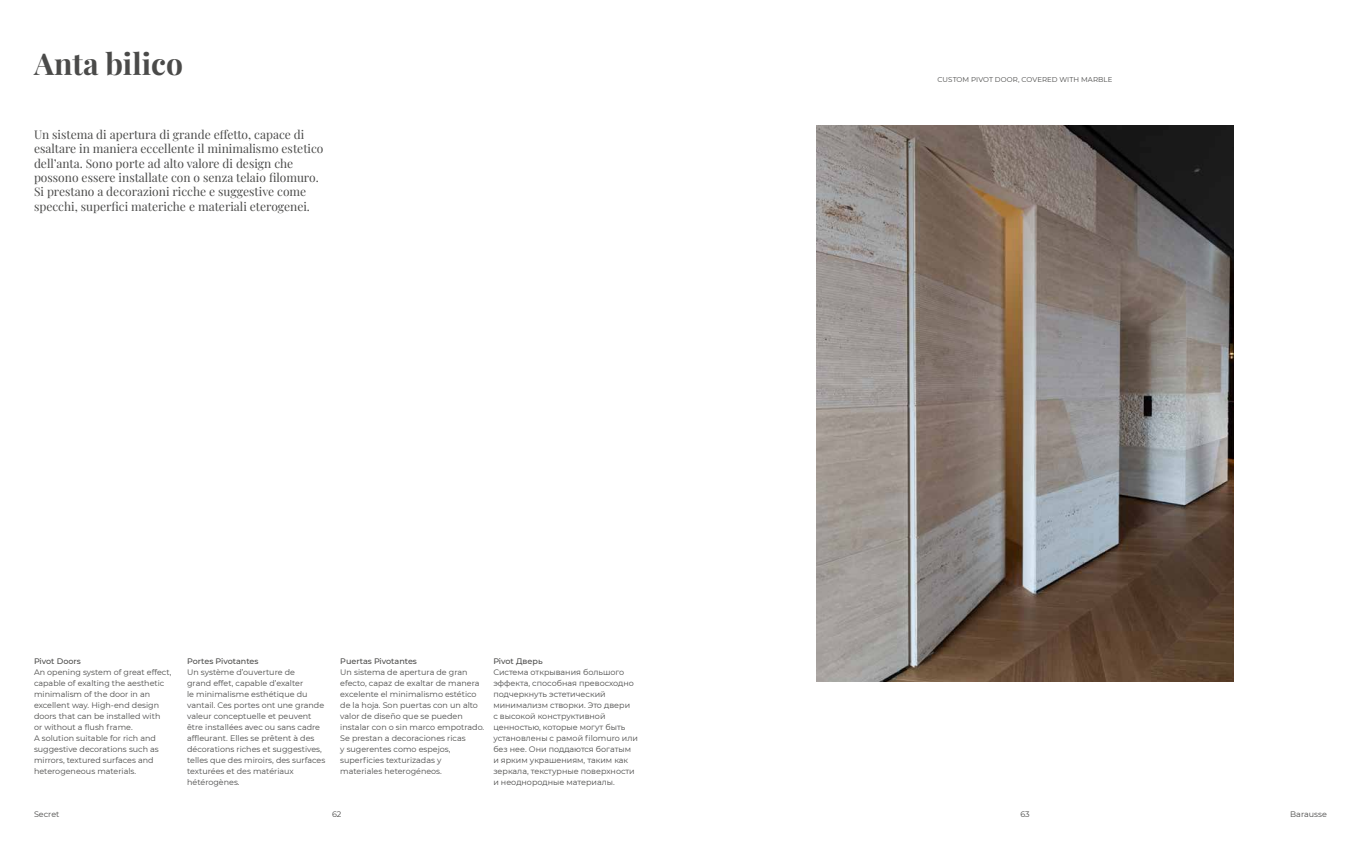
<style>
.page{position:relative;width:1361px;height:842px;background:#fff}
.page>*{position:absolute;margin:0;border:0;box-sizing:border-box;transform-origin:0 0}
.t1{font:700 30px "Playfair Display";color:#4a4a49}
.t2{font:12px/14.4px "Playfair Display";color:#4a4a49}
.t3{font:8px/11px "Montserrat";color:#4a4a49}
.t4{font:500 8px "Montserrat";color:#4a4a49}
.t5{font:7px "Montserrat";letter-spacing:.015em;color:#4a4a49}
</style>
<div class="page">
<img style="left:817px;top:125px;width:416px;height:557px">
<h1 class="t1" style="left:34px;top:40px;width:151px">Anta bilico</h1>
<p class="t2" style="left:34px;top:126px;width:291px">Un sistema di apertura di grande effetto, capace di esaltare in maniera eccellente il minimalismo estetico dell’anta. Sono porte ad alto valore di design che possono essere installate con o senza telaio filomuro.<br>Si prestano a decorazioni ricche e suggestive come specchi, superfici materiche e materiali eterogenei.</p>
<p class="t4" style="left:34px;top:656px;width:48px">Pivot Doors</p>
<p class="t3" style="left:34px;top:666px;width:139px">An opening system of great effect, capable of exalting the aesthetic minimalism of the door in an excellent way. High-end design doors that can be installed with<br>or without a flush frame.<br>A solution suitable for rich and suggestive decorations such as mirrors, textured surfaces and heterogeneous materials.</p>
<p class="t4" style="left:187px;top:656px;width:73px">Portes Pivotantes</p>
<p class="t3" style="left:187px;top:666px;width:140px">Un système d’ouverture de<br>grand effet, capable d’exalter<br>le minimalisme esthétique du vantail. Ces portes ont une grande valeur conceptuelle et peuvent être installées avec ou sans cadre affleurant. Elles se prêtent à des décorations riches et suggestives, telles que des miroirs, des surfaces texturées et des matériaux hétérogènes.</p>
<p class="t4" style="left:340px;top:656px;width:78px">Puertas Pivotantes</p>
<p class="t3" style="left:340px;top:666px;width:146px">Un sistema de apertura de gran efecto, capaz de exaltar de manera excelente el minimalismo estético de la hoja. Son puertas con un alto valor de diseño que se pueden instalar con o sin marco empotrado.<br>Se prestan a decoraciones ricas<br>y sugerentes como espejos, superficies texturizadas y materiales heterogéneos.</p>
<p class="t4" style="left:493px;top:656px;width:51px">Pivot Дверь</p>
<p class="t3" style="left:493px;top:666px;width:146px">Система открывания большого эффекта, способная превосходно подчеркнуть эстетический минимализм створки. Это двери<br>с высокой конструктивной ценностью, которые могут быть установлены с рамой filomuro или без нее. Они поддаются богатым и ярким украшениям, таким как зеркала, текстурные поверхности и неоднородные материалы.</p>
<p class="t5" style="left:937px;top:75px;width:176px">CUSTOM PIVOT DOOR, COVERED WITH MARBLE</p>
<p class="t3" style="left:34px;top:809px;width:27px">Secret</p>
<p class="t3" style="left:332px;top:809px;width:11px">62</p>
<p class="t3" style="left:1020px;top:809px;width:11px">63</p>
<p class="t3" style="left:1290px;top:809px;width:38px">Barausse</p>
</div>
